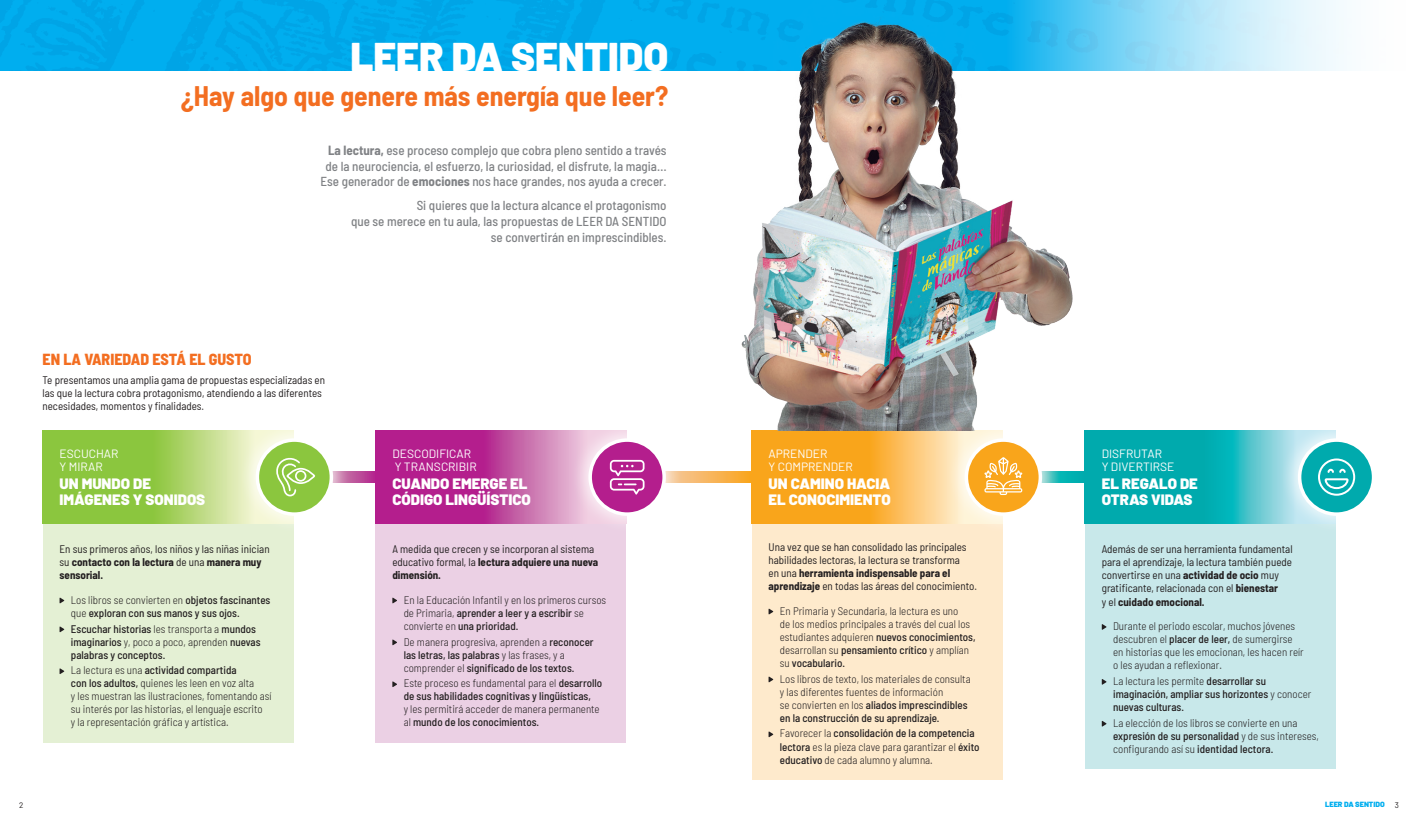
<style>
.page{position:relative;width:1418px;height:823px;background:#fff}
.page>*{position:absolute;margin:0;border:0;box-sizing:border-box;transform-origin:0 0}
._00_Cabecera_Título{font:900 40px "Barlow";color:#fff}
._00_Cabecera_Título-2{font:700 semi-condensed 27.6px "Barlow";color:#f36e21}
._00_Cabecera_Párrafos_Subtítulo{font:800 semi-condensed 16px "Barlow";color:#f36e21}
._00_Presentación_Subtítulos{font:900 15px/16px "Barlow";color:#fff}
._00_Cabecera_Párrafo_Principal{font:500 semi-condensed 13px/15.6px "Barlow";color:#808285;text-align:center}
._00_Presentación_Verbos{font:12px/13px "Barlow";color:#fff}
._02_Cuadros_texto{font:300 semi-condensed 11px/13px "Barlow";color:#231f20}
.Cabecera_Párrafos{font:semi-condensed 11px/13.2px "Barlow";color:#231f20}
._02_Cuadros_texto-2{font:500 semi-condensed 11px/13px "Barlow";color:#231f20}
.t1{font:8px "Barlow";color:#231f20}
.t2{font:900 7.5px "Barlow";color:#00aeef}
.s1{font-weight:700}
.s2{font-weight:300}
.s3{font-weight:500}
</style>
<div class="page">
<img style="left:0;top:0;width:1344px;height:71px">
<svg style="left:351px;top:471px;width:24px;height:11px"></svg>
<svg style="left:684px;top:471px;width:67px;height:11px"></svg>
<div style="left:999px;top:471px;width:85px;height:11px;background:#00b1b1"></div>
<div style="left:43px;top:523px;width:250px;height:218px;background:#e4f0d4"></div>
<div style="left:375px;top:523px;width:251px;height:218px;background:#ebd0e4"></div>
<div style="left:751px;top:523px;width:251px;height:255px;background:#feeacc"></div>
<div style="left:1084px;top:523px;width:251px;height:245px;background:#c8e8ea"></div>
<svg style="left:43px;top:430px;width:194px;height:93px;background:#9dcd57"></svg>
<svg style="left:375px;top:430px;width:195px;height:93px;background:#bd409b"></svg>
<svg style="left:751px;top:430px;width:195px;height:93px;background:#f9b03a"></svg>
<svg style="left:1084px;top:430px;width:195px;height:93px;background:#15b2b6"></svg>
<svg style="left:60px;top:597px;width:4px;height:6px"></svg>
<svg style="left:60px;top:626px;width:4px;height:6px"></svg>
<svg style="left:60px;top:668px;width:4px;height:5px"></svg>
<svg style="left:392px;top:597px;width:5px;height:6px"></svg>
<svg style="left:392px;top:639px;width:5px;height:6px"></svg>
<svg style="left:392px;top:681px;width:5px;height:5px"></svg>
<svg style="left:768px;top:608px;width:5px;height:6px"></svg>
<svg style="left:768px;top:676px;width:5px;height:6px"></svg>
<svg style="left:768px;top:731px;width:5px;height:5px"></svg>
<svg style="left:1101px;top:624px;width:5px;height:5px"></svg>
<svg style="left:1101px;top:679px;width:5px;height:5px"></svg>
<svg style="left:1101px;top:721px;width:5px;height:5px"></svg>
<div style="left:946px;top:419px;width:114px;height:115px;background:#fff;opacity:.75"></div>
<div style="left:966px;top:440px;width:74px;height:74px;background:#f9a51b;border-radius:50%"></div>
<div style="left:964px;top:438px;width:78px;height:77px;border:4px solid #fff;border-radius:50%"></div>
<svg style="left:984px;top:457px;width:38px;height:37px"></svg>
<div style="left:237px;top:419px;width:114px;height:115px;background:#fff;opacity:.75"></div>
<div style="left:257px;top:440px;width:74px;height:74px;background:#8bc63e;border-radius:50%"></div>
<div style="left:256px;top:438px;width:77px;height:77px;border:4px solid #fff;border-radius:50%"></div>
<div style="left:1279px;top:419px;width:114px;height:115px;background:#fff;opacity:.75"></div>
<div style="left:1299px;top:440px;width:74px;height:74px;background:#00aaad;border-radius:50%"></div>
<div style="left:1297px;top:438px;width:78px;height:77px;border:4px solid #fff;border-radius:50%"></div>
<div style="left:570px;top:419px;width:114px;height:115px;background:#fff;opacity:.75"></div>
<div style="left:590px;top:440px;width:74px;height:74px;background:#b41e8d;border-radius:50%"></div>
<div style="left:588px;top:438px;width:78px;height:77px;border:4px solid #fff;border-radius:50%"></div>
<svg style="left:1318px;top:458px;width:38px;height:38px"></svg>
<svg style="left:610px;top:459px;width:34px;height:35px"></svg>
<div style="left:286px;top:467px;width:29px;height:16px;border:2px solid #fff;border-radius:50%"></div>
<svg style="left:276px;top:457px;width:31px;height:40px"></svg>
<img style="left:734px;top:0;width:346px;height:430px">
<p class="_00_Cabecera_Título" style="left:350px;top:26px;width:319px">LEER DA SENTIDO</p>
<p class="_00_Cabecera_Título-2" style="left:181px;top:75px;width:489px">¿Hay algo que genere más energía que leer?</p>
<p class="_00_Cabecera_Párrafo_Principal" style="left:320px;top:141px;width:347px"><span class="s1">La lectura,</span> ese proceso complejo que cobra pleno sentido a través de la neurociencia, el esfuerzo, la curiosidad, el disfrute, la magia…<br>Ese generador de <span class="s1">emociones</span> nos hace grandes, nos ayuda a crecer.</p>
<p class="_00_Cabecera_Párrafo_Principal" style="left:351px;top:197px;width:317px;text-align:right">Si quieres que la lectura alcance el protagonismo<br>que se merece en tu aula, las propuestas de LEER DA SENTIDO se convertirán en imprescindibles.</p>
<p class="_00_Cabecera_Párrafos_Subtítulo" style="left:43px;top:347px;width:211px">EN LA VARIEDAD ESTÁ EL GUSTO</p>
<p class="Cabecera_Párrafos" style="left:43px;top:372px;width:284px">Te presentamos una amplia gama de propuestas especializadas en las que la lectura cobra protagonismo, atendiendo a las diferentes necesidades, momentos y finalidades.</p>
<p class="_00_Presentación_Verbos" style="left:60px;top:445px;width:61px">ESCUCHAR<br>Y MIRAR</p>
<p class="_00_Presentación_Subtítulos" style="left:60px;top:474px;width:147px">UN MUNDO DE<br>IMÁGENES Y SONIDOS</p>
<p class="Cabecera_Párrafos" style="left:60px;top:541px;width:211px">En sus primeros años, los niños y las niñas inician su <span class="s1">contacto con la lectura</span> de una <span class="s1">manera muy sensorial.</span></p>
<p class="_02_Cuadros_texto-2" style="left:71px;top:592px;width:201px"><span class="s2">Los libros se convierten en</span> objetos fascinantes <span class="s2">que</span> exploran con sus manos y sus ojos.</p>
<p class="_02_Cuadros_texto-2" style="left:71px;top:620px;width:191px">Escuchar historias <span class="s2">les transporta a</span> mundos imaginarios <span class="s2">y, poco a poco, aprenden</span> nuevas palabras y conceptos.</p>
<p class="_02_Cuadros_texto" style="left:71px;top:662px;width:202px">La lectura es una <span class="s3">actividad compartida<br>con los adultos,</span> quienes les leen en voz alta<br>y les muestran las ilustraciones, fomentando así su interés por las historias, el lenguaje escrito<br>y la representación gráfica y artística.</p>
<p class="_00_Presentación_Verbos" style="left:392px;top:445px;width:86px">DESCODIFICAR<br>Y TRANSCRIBIR</p>
<p class="_00_Presentación_Subtítulos" style="left:392px;top:474px;width:140px">CUANDO EMERGE EL<br>CÓDIGO LINGÜÍSTICO</p>
<p class="Cabecera_Párrafos" style="left:392px;top:541px;width:207px">A medida que crecen y se incorporan al sistema educativo formal, la <span class="s1">lectura adquiere una nueva dimensión.</span></p>
<p class="_02_Cuadros_texto" style="left:404px;top:592px;width:204px">En la Educación Infantil y en los primeros cursos de Primaria, <span class="s3">aprender a leer y a escribir</span> se convierte en <span class="s3">una prioridad.</span></p>
<p class="_02_Cuadros_texto" style="left:404px;top:634px;width:191px">De manera progresiva, aprenden a <span class="s3">reconocer las letras, las palabras</span> y las frases, y a comprender el <span class="s3">significado de los textos.</span></p>
<p class="_02_Cuadros_texto-2" style="left:404px;top:675px;width:200px"><span class="s2">Este proceso es fundamental para el</span> desarrollo de sus habilidades cognitivas y lingüísticas,<br><span class="s2">y les permitirá acceder de manera permanente al</span> mundo de los conocimientos.</p>
<p class="_00_Presentación_Verbos" style="left:768px;top:445px;width:86px">APRENDER<br>Y COMPRENDER</p>
<p class="_00_Presentación_Subtítulos" style="left:768px;top:474px;width:124px">UN CAMINO HACIA<br>EL CONOCIMIENTO</p>
<p class="Cabecera_Párrafos" style="left:768px;top:539px;width:210px">Una vez que se han consolidado las principales habilidades lectoras, la lectura se transforma<br>en una <span class="s1">herramienta indispensable para el aprendizaje</span> en todas las áreas del conocimiento.</p>
<p class="_02_Cuadros_texto" style="left:780px;top:603px;width:197px">En Primaria y Secundaria, la lectura es uno<br>de los medios principales a través del cual los estudiantes adquieren <span class="s3">nuevos conocimientos, </span>desarrollan su <span class="s3">pensamiento crítico</span> y amplían su <span class="s3">vocabulario.</span></p>
<p class="_02_Cuadros_texto" style="left:780px;top:671px;width:192px">Los libros de texto, los materiales de consulta y las diferentes fuentes de información<br>se convierten en los <span class="s3">aliados imprescindibles en la construcción de su aprendizaje.</span></p>
<p class="_02_Cuadros_texto" style="left:780px;top:725px;width:201px">Favorecer la <span class="s3">consolidación de la competencia lectora</span> es la pieza clave para garantizar el <span class="s3">éxito educativo</span> de cada alumno y alumna.</p>
<p class="_00_Presentación_Verbos" style="left:1101px;top:445px;width:74px">DISFRUTAR<br>Y DIVERTIRSE</p>
<p class="_00_Presentación_Subtítulos" style="left:1101px;top:474px;width:97px">EL REGALO DE<br>OTRAS VIDAS</p>
<p class="Cabecera_Párrafos" style="left:1101px;top:541px;width:192px">Además de ser una herramienta fundamental para el aprendizaje, la lectura también puede convertirse en una <span class="s1">actividad de ocio</span> muy gratificante, relacionada con el <span class="s1">bienestar<br></span>y el <span class="s1">cuidado emocional.</span></p>
<p class="_02_Cuadros_texto" style="left:1113px;top:618px;width:192px">Durante el periodo escolar, muchos jóvenes descubren el <span class="s3">placer de leer,</span> de sumergirse en historias que les emocionan, les hacen reír o les ayudan a reflexionar.</p>
<p class="_02_Cuadros_texto-2" style="left:1113px;top:673px;width:200px"><span class="s2">La lectura les permite</span> desarrollar su imaginación, ampliar sus horizontes <span class="s2">y conocer </span>nuevas culturas.</p>
<p class="_02_Cuadros_texto" style="left:1113px;top:715px;width:207px">La elección de los libros se convierte en una <span class="s3">expresión de su personalidad</span> y de sus intereses, configurando así su <span class="s3">identidad lectora.</span></p>
<p class="t1" style="left:19px;top:798px;width:6px">2</p>
<p class="t2" style="left:1324px;top:798px;width:61px">LEER DA SENTIDO</p>
<p class="t1" style="left:1394px;top:798px;width:6px">3</p>
</div>
